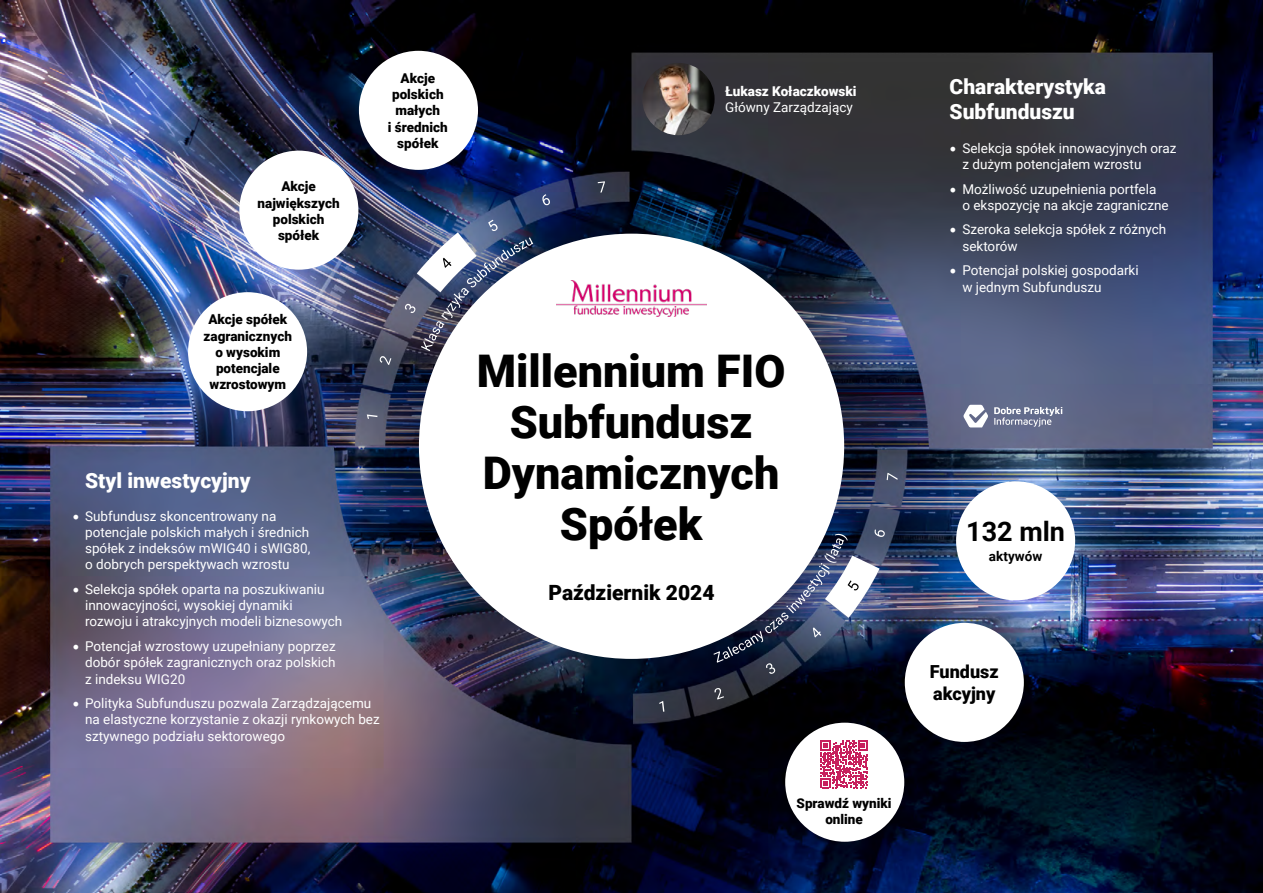
<style>
.page{position:relative;width:1263px;height:893px;background:#fff}
.page>*{position:absolute;margin:0;border:0;box-sizing:border-box;transform-origin:0 0}
.t1{font:900 45px/51px "Roboto";color:#000;text-align:center}
.t2{font:700 27px "Roboto";color:#000}
.t3{font:900 21px/25.2px "Roboto";color:#fff}
.t4{font:900 21px "Roboto";color:#000}
.t5{font:900 18px/21.6px "Roboto";color:#000}
.t6{font:13.5px/16.2px "Roboto";color:#fff}
.t7{font:900 13.5px/16.2px "Roboto";color:#000;text-align:center}
.t8{font:900 13.5px "Roboto";color:#fff}
.t9{font:700 13.5px "Roboto";color:#000}
.s1{font-family:"Minion Pro";font-size:18px}
</style>
<div class="page">
<img style="left:0;top:0;width:1263px;height:893px">
<div style="left:419px;top:234px;width:425px;height:425px;background:#fff;border-radius:50%"></div>
<img style="left:556px;top:280px;width:151px;height:36px">
<div style="left:188px;top:292px;width:119px;height:119px;background:#fff;border-radius:50%"></div>
<div style="left:239px;top:151px;width:119px;height:119px;background:#fff;border-radius:50%"></div>
<div style="left:359px;top:51px;width:119px;height:119px;background:#fff;border-radius:50%"></div>
<div style="left:956px;top:481px;width:119px;height:119px;background:#fff;border-radius:50%"></div>
<div style="left:905px;top:623px;width:119px;height:119px;background:#fff;border-radius:50%"></div>
<div style="left:785px;top:723px;width:119px;height:119px;background:#fff;border-radius:50%"></div>
<svg style="left:820px;top:741px;width:48px;height:47px"></svg>
<svg style="left:659px;top:701px;width:5px;height:11px"></svg>
<svg style="left:714px;top:688px;width:10px;height:12px"></svg>
<svg style="left:713px;top:529px;width:172px;height:145px"></svg>
<svg style="left:887px;top:473px;width:10px;height:7px"></svg>
<svg style="left:367px;top:414px;width:10px;height:5px"></svg>
<svg style="left:380px;top:356px;width:11px;height:9px"></svg>
<svg style="left:542px;top:194px;width:8px;height:11px"></svg>
<svg style="left:598px;top:181px;width:7px;height:12px"></svg>
<img style="left:642px;top:63px;width:73px;height:72px;border-radius:36px">
<svg style="left:963px;top:405px;width:25px;height:22px"></svg>
<svg style="left:994px;top:407px;width:68px;height:20px"></svg>
<img style="left:405px;top:220px;width:128px;height:131px">
<p class="t7" style="left:258px;top:178px;width:84px">Akcje największych polskich spółek</p>
<p class="t7" style="left:204px;top:311px;width:90px">Akcje spółek zagranicznych o wysokim potencjale wzrostowym</p>
<p class="t7" style="left:388px;top:70px;width:61px">Akcje polskich małych<br>i średnich spółek</p>
<h3 class="t3" style="left:85px;top:467px;width:167px">Styl inwestycyjny</h3>
<p class="t6" style="left:85px;top:507px;width:227px;text-indent:-13px"><span class="s1">•</span> Subfundusz skoncentrowany na potencjale polskich małych i średnich spółek z indeksów mWIG40 i sWIG80, o dobrych perspektywach wzrostu</p>
<p class="t6" style="left:85px;top:581px;width:259px;text-indent:-13px"><span class="s1">•</span> Selekcja spółek oparta na poszukiwaniu innowacyjności, wysokiej dynamiki rozwoju i atrakcyjnych modeli biznesowych</p>
<p class="t6" style="left:85px;top:638px;width:252px;text-align:justify;text-indent:-13px"><span class="s1">•</span> Potencjał wzrostowy uzupełniany poprzez dobór spółek zagranicznych oraz polskich z indeksu WIG20</p>
<p class="t6" style="left:85px;top:695px;width:296px;text-indent:-13px"><span class="s1">•</span> Polityka Subfunduszu pozwala Zarządzającemu na elastyczne korzystanie z okazji rynkowych bez sztywnego podziału sektorowego</p>
<p class="t8" style="left:725px;top:82px;width:133px">Łukasz Kołaczkowski</p>
<p class="t6" style="left:725px;top:99px;width:129px">Główny Zarządzający</p>
<h1 class="t1" style="left:477px;top:343px;width:310px">Millennium FIO<br>Subfundusz<br>Dynamicznych<br>Spółek</h1>
<h3 class="t4" style="left:548px;top:578px;width:168px">Październik 2024</h3>
<p class="t7" style="left:797px;top:795px;width:97px">Sprawdź wyniki online</p>
<h3 class="t3" style="left:950px;top:73px;width:158px">Charakterystyka<br>Subfunduszu</h3>
<p class="t6" style="left:962px;top:139px;width:216px;text-indent:-13px"><span class="s1">•</span> Selekcja spółek innowacyjnych oraz z dużym potencjałem wzrostu</p>
<p class="t6" style="left:962px;top:180px;width:208px;text-indent:-13px"><span class="s1">•</span> Możliwość uzupełnienia portfela<br>o ekspozycję na akcje zagraniczne</p>
<p class="t6" style="left:962px;top:221px;width:205px;text-indent:-13px"><span class="s1">•</span> Szeroka selekcja spółek z różnych sektorów</p>
<p class="t6" style="left:962px;top:262px;width:178px;text-indent:-13px"><span class="s1">•</span> Potencjał polskiej gospodarki w jednym Subfunduszu</p>
<h2 class="t2" style="left:966px;top:512px;width:100px">132 mln</h2>
<p class="t9" style="left:989px;top:547px;width:55px">aktywów</p>
<h3 class="t5" style="left:930px;top:660px;width:70px">Fundusz akcyjny</h3>
</div>
